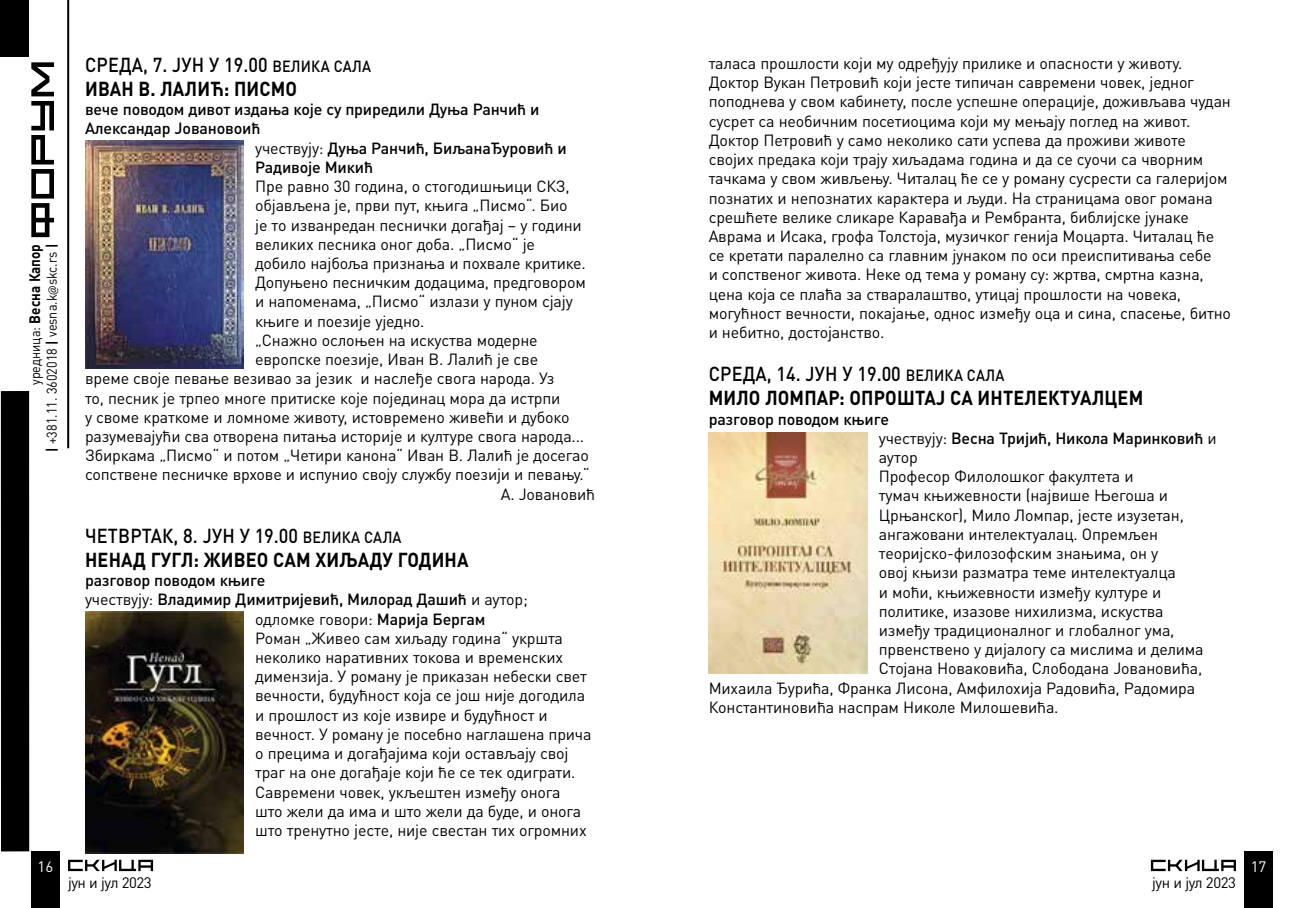
<style>
.page{position:relative;width:1304px;height:908px;background:#fff}
.page>*{position:absolute;margin:0;border:0;box-sizing:border-box;transform-origin:0 0}
.t1{font:500 20px/24px "DIN Pro";letter-spacing:.01em;color:#000;scale:.9 1}
.t2{font:700 20px/24px "DIN Pro";letter-spacing:.125em;color:#000;scale:.9 1}
.t3{font:700 20px "DIN Pro";letter-spacing:.01em;color:#000;scale:.9 1}
.t4{font:16px/19.2px "DIN Pro";letter-spacing:-.01em;color:#000}
.t5{font:500 16px "DIN Pro";color:#000}
.t6{font:15px "DIN Pro";letter-spacing:-.03em;color:#000}
.t7{font:700 15px "DIN Pro";color:#000;scale:.9 1}
.t8{font:15px "DIN Pro";color:#fff}
.t9{font:14px "DIN Pro";color:#000;scale:.9 1}
.s1{font-weight:400;font-size:14px}
.s2{font-weight:700}
.s3{font-family:"Myriad Pro"}
.s4{font-size:16px}
.s5{font-weight:400}
.s6{font-weight:500}
.s7{font-weight:500;font-size:16px}
</style>
<div class="page">
<div style="left:31px;top:850px;width:29px;height:57px;background:#000"></div>
<svg style="left:68px;top:859px;width:85px;height:11px"></svg>
<div style="left:1244px;top:850px;width:29px;height:57px;background:#000"></div>
<svg style="left:1151px;top:859px;width:85px;height:11px"></svg>
<div style="left:1px;top:391px;width:28px;height:460px;background:#000"></div>
<div style="left:0;top:0;width:28px;height:57px;background:#000"></div>
<hr style="left:67px;top:0;width:2px;height:448px;background:#000">
<svg style="left:31px;top:62px;width:23px;height:175px"></svg>
<img style="left:85px;top:140px;width:159px;height:228px">
<img style="left:709px;top:432px;width:158px;height:241px">
<img style="left:85px;top:611px;width:159px;height:242px">
<p class="t7" style="left:22px;top:385px;width:158px;rotate:-90deg"><span class="s1">уредница:</span> Весна Капор</p>
<p class="t9" style="left:41px;top:452px;width:232px;rotate:-90deg"><span class="s2">|</span> +381.11. 3602018 <span class="s2">|</span> vesna.k<span class="s3">@</span>skc.rs <span class="s2">|</span></p>
<p class="t8" style="left:38px;top:853px;width:17px">16</p>
<p class="t1" style="left:85px;top:51px;width:319px">среда, 7. јун у 19.00 <span class="s4">велика сала<br></span><span class="s2">И ВАН В. ЛАЛИ</span></p>
<p class="t3" style="left:210px;top:72px;width:96px">Ћ: ПИСМО</p>
<p class="t5" style="left:85px;top:96px;width:456px">вече поводом дивот издања које су приредили Дуња Ранчић и</p>
<p class="t5" style="left:85px;top:116px;width:177px">Александар Јовановоић</p>
<p class="t5" style="left:255px;top:135px;width:313px"><span class="s5">учествују:</span> Дуња Ранчић, БиљанаЂуровић и</p>
<p class="t5" style="left:255px;top:154px;width:120px">Радивоје М икић</p>
<p class="t4" style="left:255px;top:175px;width:316px">Пре равно 30 година, о стогодишњици СКЗ,</p>
<p class="t4" style="left:255px;top:194px;width:314px">објављена је, први пут, књига „Писмо“. Био</p>
<p class="t4" style="left:255px;top:213px;width:328px">је то изванредан песнички догађај – у години</p>
<p class="t4" style="left:255px;top:233px;width:281px">великих песника оног доба. „Писмо“ је</p>
<p class="t4" style="left:255px;top:252px;width:332px">добило најбоља признања и похвале критике.</p>
<p class="t4" style="left:255px;top:271px;width:332px">Допуњено песничким додацима, предговором</p>
<p class="t4" style="left:255px;top:290px;width:319px">и напоменама, „Писмо“ излази у пуном сјају</p>
<p class="t4" style="left:255px;top:309px;width:171px">књиге и поезије уједно.</p>
<p class="t4" style="left:255px;top:329px;width:284px">„Снажно ослоњен на искуства модерне</p>
<p class="t4" style="left:255px;top:348px;width:285px">европске поезије, Иван В. Лалић је све</p>
<p class="t4" style="left:85px;top:367px;width:471px">време своје певање везивао за језик и наслеђе свога народа. Уз</p>
<p class="t4" style="left:85px;top:386px;width:477px">то, песник је трпео многе притиске које појединац мора да истрпи</p>
<p class="t4" style="left:85px;top:405px;width:486px">у своме краткоме и ломноме животу, истовремено живећи и дубоко</p>
<p class="t4" style="left:85px;top:425px;width:501px">разумевајући сва отворена питања историје и културе свога народа...</p>
<p class="t4" style="left:85px;top:444px;width:505px">Збиркама „Писмо“ и потом „Четири канона“ Иван В. Лалић је досегао</p>
<p class="t4" style="left:85px;top:463px;width:506px">сопствене песничке врхове и испунио своју службу поезији и певању.“</p>
<p class="t4" style="left:501px;top:482px;width:96px">А. Јовановић</p>
<p class="t2" style="left:85px;top:521px;width:426px"><span class="s6">четвртак, 8. јун у 19.00</span> <span class="s7">велика сала<br></span>Н енад Гугл: Живео сам хиљаду година</p>
<p class="t5" style="left:85px;top:567px;width:182px">разговор поводом књиге</p>
<p class="t5" style="left:85px;top:586px;width:444px"><span class="s5">учествују:</span> Владимир Димитријевић, М илорад Дашић <span class="s5">и аутор;</span></p>
<p class="t4" style="left:255px;top:607px;width:232px">одломке говори: <span class="s6">Марија Бергам</span></p>
<p class="t4" style="left:255px;top:626px;width:309px">Роман „Живео сам хиљаду година“ укршта</p>
<p class="t4" style="left:255px;top:645px;width:309px">неколико наративних токова и временских</p>
<p class="t4" style="left:255px;top:665px;width:333px">димензија. У роману је приказан небески свет</p>
<p class="t4" style="left:255px;top:684px;width:332px">вечности, будућност која се још није догодила</p>
<p class="t4" style="left:255px;top:703px;width:294px">и прошлост из које извире и будућност и</p>
<p class="t4" style="left:255px;top:722px;width:338px">вечност. У роману је посебно наглашена прича</p>
<p class="t4" style="left:255px;top:741px;width:315px">о прецима и догађајима који остављају свој</p>
<p class="t4" style="left:255px;top:761px;width:322px">траг на оне догађаје који ће се тек одиграти.</p>
<p class="t4" style="left:255px;top:780px;width:307px">Савремени човек, укљештен између онога</p>
<p class="t4" style="left:255px;top:799px;width:328px">што жели да има и што жели да буде, и онога</p>
<p class="t4" style="left:255px;top:818px;width:333px">што тренутно јесте, није свестан тих огромних</p>
<p class="t6" style="left:68px;top:870px;width:85px">јун и јул 2023</p>
<p class="t4" style="left:709px;top:52px;width:524px">таласа прошлости који му одређују прилике и опасности у животу.<br>Доктор Вукан Петровић који јесте типичан савремени човек, једног поподнева у свом кабинету, после успешне операције, доживљава чудан сусрет са необичним посетиоцима који му мењају поглед на живот.<br>Доктор Петровић у само неколико сати успева да проживи животе својих предака који трају хиљадама година и да се суочи са чворним тачкама у свом живљењу. Читалац ће се у роману сусрести са галеријом познатих и непознатих карактера и људи. На страницама овог романа срешћете велике сликаре Каравађа и Рембранта, библијске јунаке Аврама и Исака, грофа Толстоја, музичког генија Моцарта. Читалац ће се кретати паралелно са главним јунаком по оси преиспитивања себе<br>и сопственог живота. Неке од тема у роману су: жртва, смртна казна, цена која се плаћа за стваралаштво, утицај прошлости на човека, могућност вечности, покајање, однос између оца и сина, спасење, битно и небитно, достојанство.</p>
<p class="t1" style="left:709px;top:360px;width:330px">среда, 14. јун у 19.00 <span class="s4">велика сала<br></span><span class="s2">МИЛО</span></p>
<p class="t3" style="left:765px;top:381px;width:250px">ЛОМПАР: ОПРОШТАЈ СА ИНТЕЛЕКТУАЛЦЕ</p>
<p class="t3" style="left:1129px;top:381px;width:18px">М</p>
<p class="t5" style="left:709px;top:405px;width:182px">разговор поводом књиге</p>
<p class="t5" style="left:879px;top:425px;width:340px"><span class="s5">учествују:</span> Весна Тријић, Н икола Маринковић <span class="s5">и</span></p>
<p class="t4" style="left:879px;top:446px;width:40px">аутор</p>
<p class="t4" style="left:879px;top:465px;width:256px">Професор Филолошког факултета и</p>
<p class="t4" style="left:879px;top:484px;width:291px">тумач књижевности (највише Његоша и</p>
<p class="t4" style="left:879px;top:503px;width:307px">Црњанског), Мило Ломпар, јесте изузетан,</p>
<p class="t4" style="left:879px;top:522px;width:281px">ангажовани интелектуалац. Опремљен</p>
<p class="t4" style="left:879px;top:542px;width:281px">теоријско-филозофским знањима, он у</p>
<p class="t4" style="left:879px;top:561px;width:299px">овој књизи разматра теме интелектуалца</p>
<p class="t4" style="left:879px;top:580px;width:284px">и моћи, књижевности између културе и</p>
<p class="t4" style="left:879px;top:599px;width:286px">политике, изазове нихилизма, искуства</p>
<p class="t4" style="left:879px;top:618px;width:297px">између традиционалног и глобалног ума,</p>
<p class="t4" style="left:879px;top:638px;width:326px">првенствено у дијалогу са мислима и делима</p>
<p class="t4" style="left:879px;top:657px;width:325px">Стојана Новаковића, Слободана Јовановића,</p>
<p class="t4" style="left:709px;top:676px;width:488px">Михаила Ђурића, Франка Лисона, Амфилохија Радовића, Радомира</p>
<p class="t4" style="left:709px;top:695px;width:351px">Константиновића наспрам Николе Милошевића.</p>
<p class="t6" style="left:1152px;top:870px;width:85px">јун и јул 2023</p>
<p class="t8" style="left:1251px;top:853px;width:17px">17</p>
</div>
